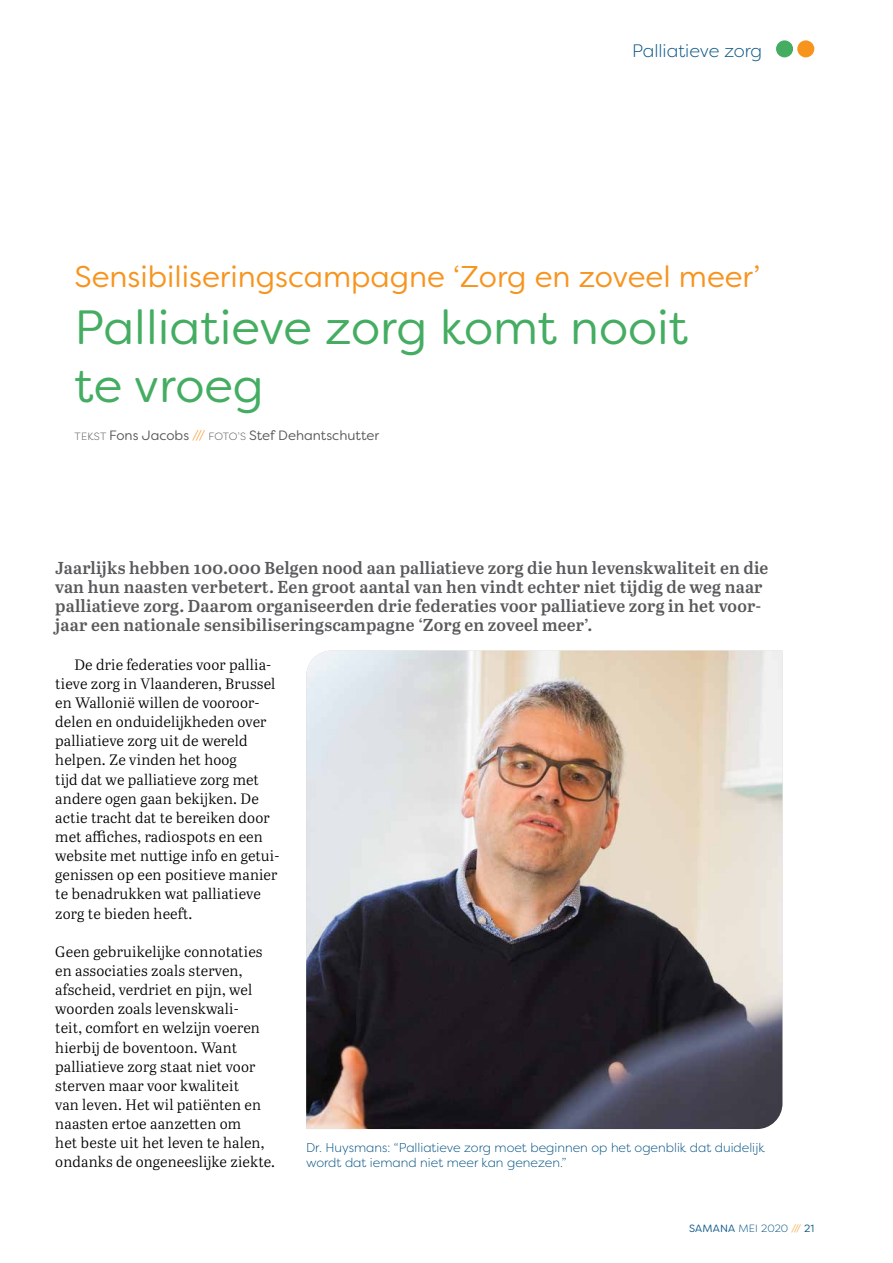
<style>
.page{position:relative;width:893px;height:1263px;background:#fff}
.page>*{position:absolute;margin:0;border:0;box-sizing:border-box;transform-origin:0 0}
.t1{font:48px/57.4px "Filson Soft";color:#44ad62}
.t2{font:30px "Filson Soft";color:#f7941e}
.t3{font:300 18px "Filson Soft";color:#085586}
.t4{font:600 17.25px/19.2px "Abril Text";letter-spacing:.01em;color:#58595b}
.t5{font:15px/19.2px "Abril Text Lt";letter-spacing:.01em;color:#000}
.t6{font:13.5px "Filson Soft";color:#58595b}
.t7{font:300 12.75px/15.3px "Filson Soft";color:#085586}
.t8{font:10.5px "Filson Soft";letter-spacing:.02em;color:#085586}
.s1{font-weight:300;font-size:10.5px}
.s2{font-weight:300;color:#f7941e}
.s3{font-weight:300}
</style>
<div class="page">
<div style="left:776px;top:40px;width:17px;height:17px;background:#44ad62;border-radius:50%"></div>
<div style="left:797px;top:40px;width:17px;height:17px;background:#f7941e;border-radius:50%"></div>
<img style="left:306px;top:651px;width:476px;height:478px">
<p class="t3" style="left:632px;top:40px;width:132px">Palliatieve zorg</p>
<h2 class="t2" style="left:74px;top:258px;width:687px">Sensibiliseringscampagne ‘Zorg en zoveel meer’</h2>
<h1 class="t1" style="left:74px;top:299px;width:615px">Palliatieve zorg komt nooit te vroeg</h1>
<p class="t6" style="left:75px;top:427px;width:306px"><span class="s1">TEKST</span> Fons Jacobs <span class="s2">///</span> <span class="s1">FOTO’S</span> Stef Dehantschutter</p>
<p class="t4" style="left:55px;top:558px;width:715px">Jaarlijks hebben 100.000 Belgen nood aan palliatieve zorg die hun levenskwaliteit en die van hun naasten verbetert. Een groot aantal van hen vindt echter niet tijdig de weg naar palliatieve zorg. Daarom organiseerden drie federaties voor palliatieve zorg in het voor&shy;jaar een nationale sensibiliseringscampagne ‘Zorg en zoveel meer’.</p>
<p class="t5" style="left:55px;top:654px;width:226px;text-indent:19px">De drie federaties voor pallia&shy;tieve zorg in Vlaanderen, Brussel en Wallonië willen de vooroor&shy;delen en onduidelijkheden over palliatieve zorg uit de wereld helpen. Ze vinden het hoog<br>tijd dat we palliatieve zorg met andere ogen gaan bekijken. De actie tracht dat te bereiken door met affiches, radiospots en een website met nuttige info en getui&shy;genissen op een positieve manier te benadrukken wat palliatieve zorg te bieden heeft.</p>
<p class="t5" style="left:55px;top:941px;width:221px">Geen gebruikelijke connotaties en associaties zoals sterven, afscheid, verdriet en pijn, wel woorden zoals levenskwali-<br>teit, comfort en welzijn voeren hierbij de boventoon. Want palliatieve zorg staat niet voor sterven maar voor kwaliteit<br>van leven. Het wil patiënten en naasten ertoe aanzetten om<br>het beste uit het leven te halen, ondanks de ongeneeslijke ziekte.</p>
<p class="t7" style="left:306px;top:1140px;width:460px">Dr. Huysmans: “Palliatieve zorg moet beginnen op het ogenblik dat duidelijk wordt dat iemand niet meer kan genezen.”</p>
<p class="t8" style="left:689px;top:1222px;width:127px">SAMANA <span class="s3">MEI 2020</span> <span class="s2">///</span> 21</p>
</div>
